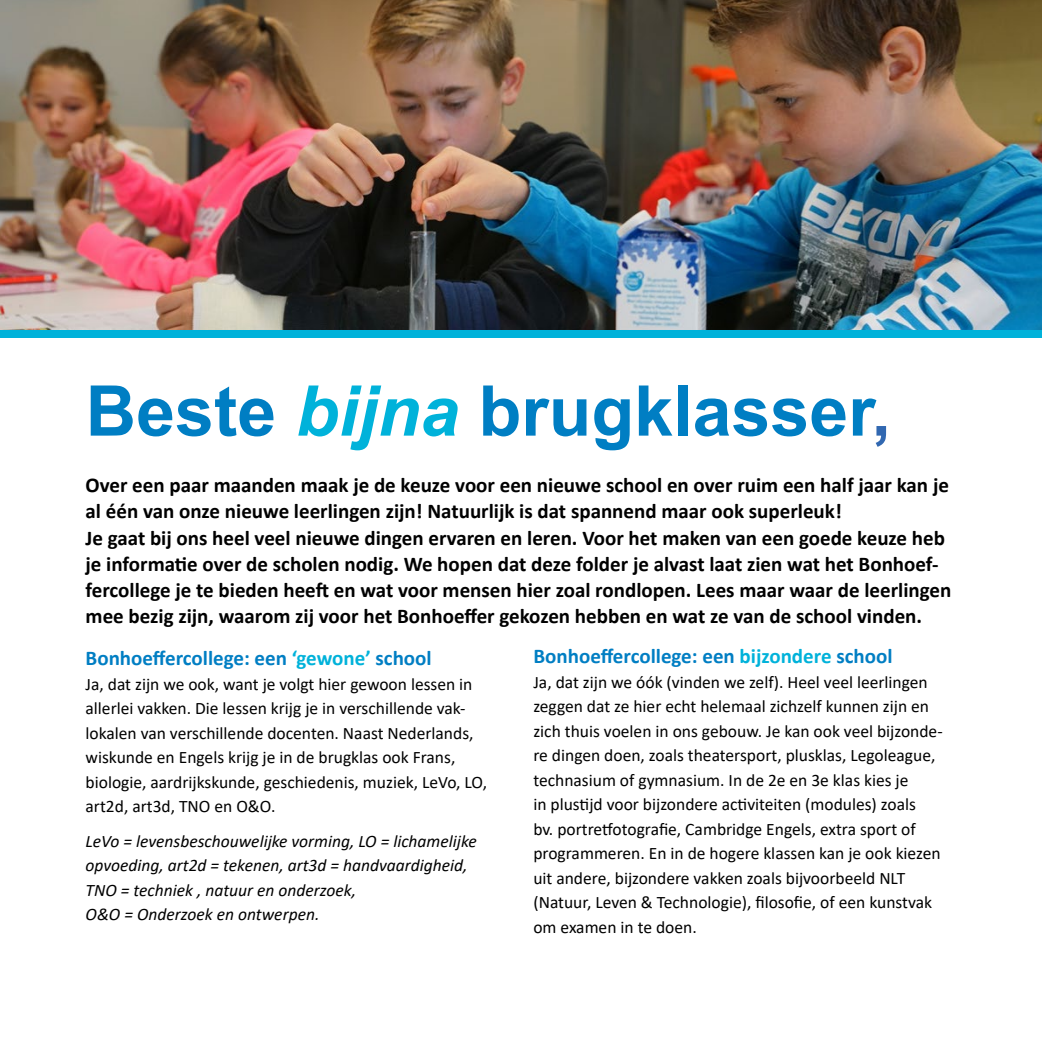
<style>
.page{position:relative;width:1042px;height:1042px;background:#fff}
.page>*{position:absolute;margin:0;border:0;box-sizing:border-box;transform-origin:0 0}
.t1{font:700 70px "Arial";color:#007ec3}
.t2{font:700 21px/26.2px "Calibri";color:#000}
.t3{font:700 21px "Calibri";color:#007ec3}
.t4{font:17.5px/24.5px "Calibri";color:#000}
.t5{font:italic 17.5px/24.5px "Calibri";color:#000}
.s1{font-style:italic;color:#00b2da}
.s2{color:#3168b1}
.s3{color:#00b2da}
</style>
<div class="page">
<div style="left:0;top:129px;width:1042px;height:208px;background:#00b2da"></div>
<img style="left:0;top:0;width:1042px;height:330px">
<h1 class="t1" style="left:86px;top:385px;width:807px">Beste <span class="s1">bijna</span> brugklasser<span class="s2">,</span></h1>
<p class="t2" style="left:86px;top:472px;width:867px">Over een paar maanden maak je de keuze voor een nieuwe school en over ruim een half jaar kan je al één van onze nieuwe leerlingen zijn! Natuurlijk is dat spannend maar ook superleuk!<br>Je gaat bij ons heel veel nieuwe dingen ervaren en leren. Voor het maken van een goede keuze heb je informatie over de scholen nodig. We hopen dat deze folder je alvast laat zien wat het Bonhoef&shy;fercollege je te bieden heeft en wat voor mensen hier zoal rondlopen. Lees maar waar de leerlingen mee bezig zijn, waarom zij voor het Bonhoeffer gekozen hebben en wat ze van de school vinden.</p>
<p class="t3" style="left:86px;top:643px;width:348px">Bonhoeffercollege: een <span class="s3">‘gewone’</span> school</p>
<p class="t4" style="left:86px;top:673px;width:403px">Ja, dat zijn we ook, want je volgt hier gewoon lessen in allerlei vakken. Die lessen krijg je in verschillende vak&shy;lokalen van verschillende docenten. Naast Nederlands, wiskunde en Engels krijg je in de brugklas ook Frans, biologie, aardrijkskunde, geschiedenis, muziek, LeVo, LO, art2d, art3d, TNO en O&amp;O.</p>
<p class="t5" style="left:86px;top:830px;width:393px">LeVo = levensbeschouwelijke vorming, LO = lichamelijke opvoeding, art2d = tekenen, art3d = handvaardigheid, TNO = techniek , natuur en onderzoek,<br>O&amp;O = Onderzoek en ontwerpen.</p>
<p class="t3" style="left:533px;top:641px;width:361px">Bonhoeffercollege: een <span class="s3">bijzondere</span> school</p>
<p class="t4" style="left:533px;top:671px;width:411px">Ja, dat zijn we óók (vinden we zelf). Heel veel leerlingen zeggen dat ze hier echt helemaal zichzelf kunnen zijn en zich thuis voelen in ons gebouw. Je kan ook veel bijzonde&shy;re dingen doen, zoals theatersport, plusklas, Legoleague, technasium of gymnasium. In de 2e en 3e klas kies je<br>in plustijd voor bijzondere activiteiten (modules) zoals<br>bv. portretfotografie, Cambridge Engels, extra sport of programmeren. En in de hogere klassen kan je ook kiezen uit andere, bijzondere vakken zoals bijvoorbeeld NLT (Natuur, Leven &amp; Technologie), filosofie, of een kunstvak om examen in te doen.</p>
</div>
